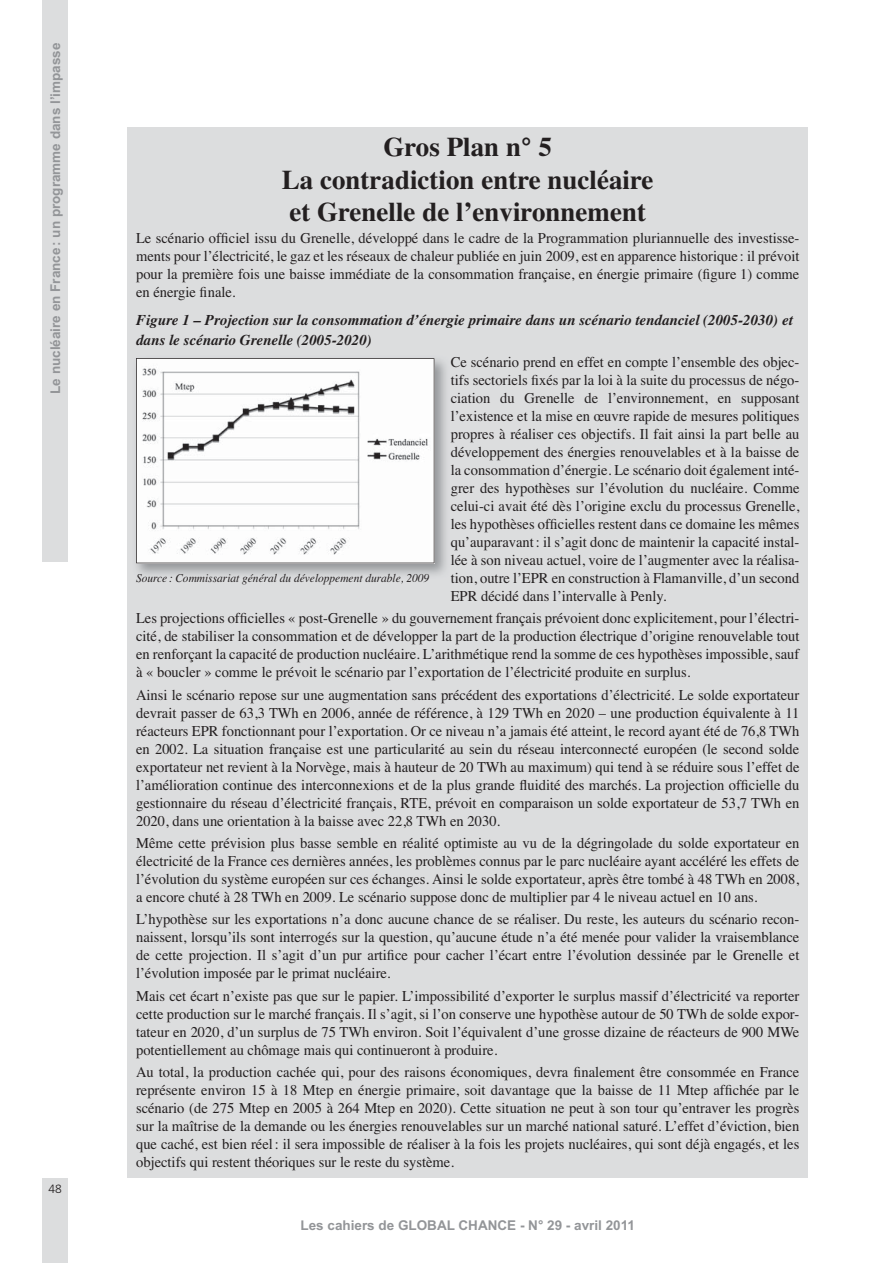
<style>
.page{position:relative;width:893px;height:1263px;background:#fff}
.page>*{position:absolute;margin:0;border:0;box-sizing:border-box;transform-origin:0 0}
.t1{font:700 27px/32.4px "Times";color:#231f20;text-align:center}
.t2{font:15px/18px "Times";color:#231f20;text-align:justify}
.t3{font:italic 700 15px/19.5px "Times";color:#231f20}
.t4{font:700 13.5px "Arial";color:#939598}
.t5{font:italic 12px "Times";color:#231f20;scale:.95 1}
.t6{font:300 12px "Frutiger";color:#231f20}
</style>
<div class="page">
<div style="left:43px;top:1178px;width:25px;height:85px;background:#dcddde"></div>
<div style="left:128px;top:128px;width:680px;height:1050px;background:#dcddde"></div>
<img style="left:136px;top:358px;width:310px;height:217px">
<svg style="left:136px;top:358px;width:298px;height:205px;background:#f2f2f3"></svg>
<div style="left:43px;top:0;width:25px;height:561px;background:#dcddde"></div>
<p class="t4" style="left:48px;top:394px;width:353px;rotate:-90deg">Le nucléaire en France : un programme dans l’impasse</p>
<p class="t6" style="left:49px;top:1184px;width:15px">48</p>
<p class="t1" style="left:282px;top:133px;width:373px">Gros Plan n° 5<br>La contradiction entre nucléaire et Grenelle de l’environnement</p>
<p class="t2" style="left:136px;top:231px;width:665px">Le scénario officiel issu du Grenelle, développé dans le cadre de la Programmation pluriannuelle des investisse&shy;ments pour l’électricité, le gaz et les réseaux de chaleur publiée en juin 2009, est en apparence historique : il prévoit pour la première fois une baisse immédiate de la consommation française, en énergie primaire (figure 1) comme en énergie finale.</p>
<p class="t3" style="left:136px;top:312px;width:658px">Figure 1 – Projection sur la consommation d’énergie primaire dans un scénario tendanciel (2005-2030) et dans le scénario Grenelle (2005-2020)</p>
<p class="t2" style="left:451px;top:355px;width:350px">Ce scénario prend en effet en compte l’ensemble des objec&shy;tifs sectoriels fixés par la loi à la suite du processus de négo&shy;ciation du Grenelle de l’environnement, en supposant l’existence et la mise en œuvre rapide de mesures politiques propres à réaliser ces objectifs. Il fait ainsi la part belle au développement des énergies renouvelables et à la baisse de la consommation d’énergie. Le scénario doit également inté&shy;grer des hypothèses sur l’évolution du nucléaire. Comme celui-ci avait été dès l’origine exclu du processus Grenelle, les hypothèses officielles restent dans ce domaine les mêmes qu’auparavant : il s’agit donc de maintenir la capacité instal&shy;lée à son niveau actuel, voire de l’augmenter avec la réalisa&shy;tion, outre l’EPR en construction à Flamanville, d’un second EPR décidé dans l’intervalle à Penly.</p>
<p class="t2" style="left:136px;top:611px;width:665px">Les projections officielles « post-Grenelle » du gouvernement français prévoient donc explicitement, pour l’électri&shy;cité, de stabiliser la consommation et de développer la part de la production électrique d’origine renouvelable tout en renforçant la capacité de production nucléaire. L’arithmétique rend la somme de ces hypothèses impossible, sauf à « boucler » comme le prévoit le scénario par l’exportation de l’électricité produite en surplus.</p>
<p class="t2" style="left:136px;top:687px;width:665px">Ainsi le scénario repose sur une augmentation sans précédent des exportations d’électricité. Le solde exportateur devrait passer de 63,3 TWh en 2006, année de référence, à 129 TWh en 2020 – une production équivalente à 11 réacteurs EPR fonctionnant pour l’exportation. Or ce niveau n’a jamais été atteint, le record ayant été de 76,8 TWh en 2002. La situation française est une particularité au sein du réseau interconnecté européen (le second solde exportateur net revient à la Norvège, mais à hauteur de 20 TWh au maximum) qui tend à se réduire sous l’effet de l’amélioration continue des interconnexions et de la plus grande fluidité des marchés. La projection officielle du gestionnaire du réseau d’électricité français, RTE, prévoit en comparaison un solde exportateur de 53,7 TWh en 2020, dans une orientation à la baisse avec 22,8 TWh en 2030.</p>
<p class="t2" style="left:136px;top:835px;width:665px">Même cette prévision plus basse semble en réalité optimiste au vu de la dégringolade du solde exportateur en électricité de la France ces dernières années, les problèmes connus par le parc nucléaire ayant accéléré les effets de l’évolution du système européen sur ces échanges. Ainsi le solde exportateur, après être tombé à 48 TWh en 2008, a encore chuté à 28 TWh en 2009. Le scénario suppose donc de multiplier par 4 le niveau actuel en 10 ans.</p>
<p class="t2" style="left:136px;top:912px;width:665px">L’hypothèse sur les exportations n’a donc aucune chance de se réaliser. Du reste, les auteurs du scénario recon&shy;naissent, lorsqu’ils sont interrogés sur la question, qu’aucune étude n’a été menée pour valider la vraisemblance de cette projection. Il s’agit d’un pur artifice pour cacher l’écart entre l’évolution dessinée par le Grenelle et l’évolution imposée par le primat nucléaire.</p>
<p class="t2" style="left:136px;top:988px;width:665px">Mais cet écart n’existe pas que sur le papier. L’impossibilité d’exporter le surplus massif d’électricité va reporter cette production sur le marché français. Il s’agit, si l’on conserve une hypothèse autour de 50 TWh de solde expor&shy;tateur en 2020, d’un surplus de 75 TWh environ. Soit l’équivalent d’une grosse dizaine de réacteurs de 900 MWe potentiellement au chômage mais qui continueront à produire.</p>
<p class="t2" style="left:136px;top:1064px;width:665px">Au total, la production cachée qui, pour des raisons économiques, devra finalement être consommée en France représente environ 15 à 18 Mtep en énergie primaire, soit davantage que la baisse de 11 Mtep affichée par le scénario (de 275 Mtep en 2005 à 264 Mtep en 2020). Cette situation ne peut à son tour qu’entraver les progrès sur la maîtrise de la demande ou les énergies renouvelables sur un marché national saturé. L’effet d’éviction, bien que caché, est bien réel : il sera impossible de réaliser à la fois les projets nucléaires, qui sont déjà engagés, et les objectifs qui restent théoriques sur le reste du système.</p>
<p class="t5" style="left:136px;top:574px;width:310px">Source : Commissariat général du développement durable, 2009</p>
<p class="t4" style="left:300px;top:1218px;width:336px">Les cahiers de GLOBAL CHANCE - N° 29 - avril 2011</p>
</div>
